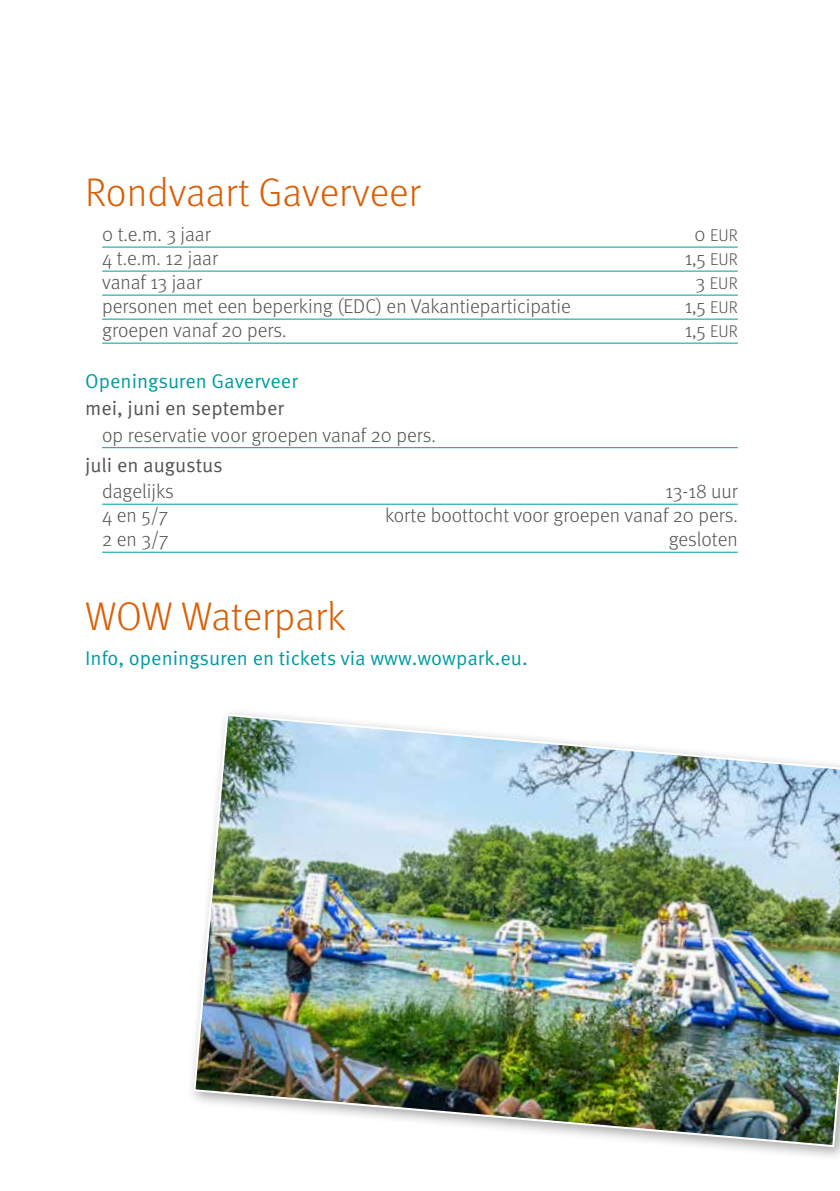
<style>
.page{position:relative;width:840px;height:1191px;background:#fff}
.page>*{position:absolute;margin:0;border:0;box-sizing:border-box;transform-origin:0 0}
.t1{font:300 40px "Meta Pro";color:#da5f06}
.t2{font:300 20px "Meta Pro";color:#555454}
.t3{font:20px "Meta Pro Norm";color:#009ca0}
.t4{font:20px "Meta Pro Norm";color:#555454}
.t5{font:300 17px "Meta Pro";letter-spacing:.005em;color:#555454}
.s1{font-size:20px}
.s2{font-size:17px}
</style>
<div class="page">
<hr style="left:102px;top:247px;width:635px;height:1px;background:#009ca0">
<hr style="left:102px;top:271px;width:635px;height:1px;background:#009ca0">
<hr style="left:102px;top:295px;width:635px;height:1px;background:#009ca0">
<hr style="left:102px;top:319px;width:635px;height:1px;background:#009ca0">
<hr style="left:102px;top:343px;width:635px;height:1px;background:#009ca0">
<hr style="left:102px;top:447px;width:635px;height:1px;background:#009ca0">
<hr style="left:102px;top:504px;width:635px;height:1px;background:#009ca0">
<hr style="left:102px;top:552px;width:635px;height:1px;background:#009ca0">
<img style="left:192px;top:713px;width:647px;height:435px">
<h1 class="t1" style="left:85px;top:163px;width:337px">Rondvaart Gaverveer</h1>
<p class="t2" style="left:102px;top:220px;width:110px">0 t.e.m. 3 jaar</p>
<p class="t5" style="left:694px;top:223px;width:45px"><span class="s1">0</span> EUR</p>
<p class="t2" style="left:102px;top:244px;width:117px">4 t.e.m. 12 jaar</p>
<p class="t2" style="left:684px;top:244px;width:55px">1,5 <span class="s2">EUR</span></p>
<p class="t2" style="left:102px;top:268px;width:101px">vanaf 13 jaar</p>
<p class="t5" style="left:695px;top:271px;width:44px"><span class="s1">3</span> EUR</p>
<p class="t2" style="left:102px;top:292px;width:470px">personen met een beperking (EDC) en Vakantieparticipatie</p>
<p class="t2" style="left:684px;top:292px;width:55px">1,5 <span class="s2">EUR</span></p>
<p class="t2" style="left:102px;top:316px;width:186px">groepen vanaf 20 pers.</p>
<p class="t2" style="left:684px;top:316px;width:55px">1,5 <span class="s2">EUR</span></p>
<p class="t3" style="left:85px;top:366px;width:214px">Openingsuren Gaverveer</p>
<p class="t4" style="left:85px;top:393px;width:200px">mei, juni en september</p>
<p class="t2" style="left:102px;top:420px;width:335px">op reservatie voor groepen vanaf 20 pers.</p>
<p class="t4" style="left:85px;top:449px;width:139px">juli en augustus</p>
<p class="t2" style="left:102px;top:477px;width:73px">dagelijks</p>
<p class="t2" style="left:665px;top:477px;width:74px">13-18 uur</p>
<p class="t2" style="left:102px;top:501px;width:67px">4 en 5/7</p>
<p class="t2" style="left:385px;top:501px;width:354px">korte boottocht voor groepen vanaf 20 pers.</p>
<p class="t2" style="left:102px;top:525px;width:68px">2 en 3/7</p>
<p class="t2" style="left:668px;top:525px;width:71px">gesloten</p>
<h1 class="t1" style="left:85px;top:587px;width:262px">WOW Waterpark</h1>
<p class="t3" style="left:85px;top:643px;width:444px">Info, openingsuren en tickets via www.wowpark.eu.</p>
</div>
